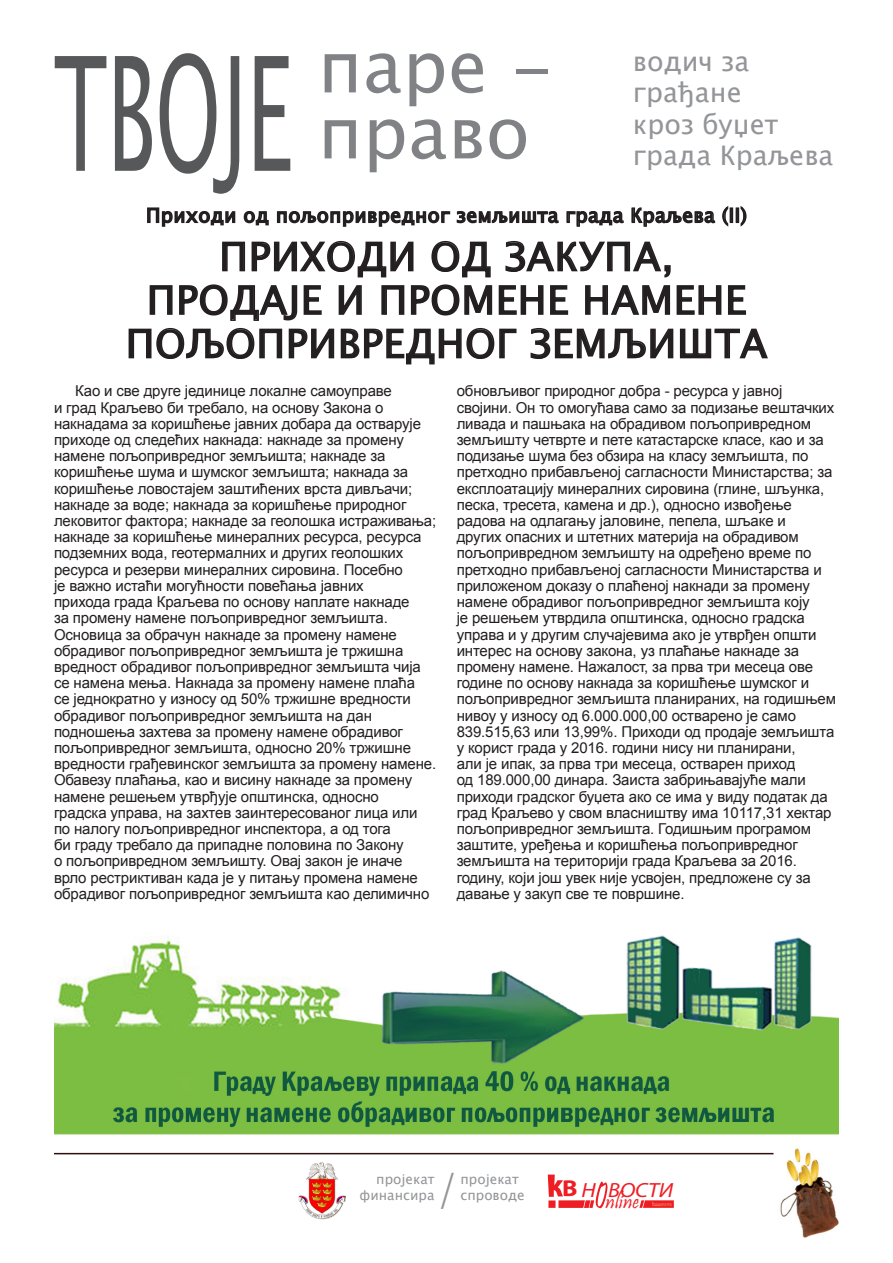
<style>
.page{position:relative;width:893px;height:1263px;background:#fff}
.page>*{position:absolute;margin:0;border:0;box-sizing:border-box;transform-origin:0 0}
.t1{font:158.7px "Lucida Sans Unicode";color:#57585a;scale:.53 1}
.t2{font:72px "Lucida Sans Unicode";color:#808285}
.t3{font:42px "Lucida Sans Unicode";color:#939598}
.t4{font:39px/43.5px "Lucida Sans Unicode";letter-spacing:.02em;color:#231f20;text-align:center}
.t5{font:27px "Lucida Sans Unicode";color:#939598}
.t6{font:22.2px "Pristina";color:#ee1d23}
.t7{font:italic 20.55px "Myriad Pro";color:#ee1d23;scale:1.11 1}
.t8{font:19.5px "Lucida Sans Unicode";letter-spacing:.02em;color:#231f20}
.t9{font:15px/16.2px "Arial";letter-spacing:-.01em;color:#231f20}
.t10{font:13.5px "Lucida Sans Unicode";color:#939598}
.t11{font:700 2.85px "Myriad Pro";color:#f36f51;scale:1.11 1}
.s1{font-weight:700;font-style:normal;font-size:23.1px}
</style>
<div class="page">
<img style="left:773px;top:1148px;width:66px;height:90px">
<hr style="left:54px;top:1153px;width:719px;height:1px;background:#2f0f10">
<img style="left:298px;top:1162px;width:48px;height:58px">
<svg style="left:548px;top:1174px;width:59px;height:34px"></svg>
<svg style="left:639px;top:1200px;width:35px;height:8px"></svg>
<svg style="left:147px;top:207px;width:89px;height:20px"></svg>
<svg style="left:243px;top:211px;width:26px;height:15px"></svg>
<svg style="left:276px;top:211px;width:283px;height:16px"></svg>
<svg style="left:566px;top:211px;width:58px;height:16px"></svg>
<svg style="left:631px;top:206px;width:98px;height:21px"></svg>
<div style="left:730px;top:207px;width:3px;height:16px;border:2px solid #231f20"></div>
<div style="left:736px;top:207px;width:3px;height:16px;border:2px solid #231f20"></div>
<svg style="left:740px;top:206px;width:7px;height:21px"></svg>
<svg style="left:128px;top:240px;width:640px;height:125px"></svg>
<img style="left:54px;top:935px;width:785px;height:199px">
<p class="t1" style="left:54px;top:-11px;width:451px">ТВОЈЕ</p>
<p class="t2" style="left:318px;top:10px;width:236px">паре -</p>
<p class="t2" style="left:318px;top:76px;width:214px">право</p>
<p class="t5" style="left:633px;top:40px;width:118px">водич за</p>
<p class="t5" style="left:633px;top:71px;width:110px">грађане</p>
<p class="t5" style="left:633px;top:103px;width:147px">кроз буџет</p>
<p class="t5" style="left:633px;top:134px;width:202px">града Краљева</p>
<p class="t8" style="left:146px;top:200px;width:602px">Приходи од пољопривредног земљишта града Краљева (II)</p>
<p class="t4" style="left:219px;top:235px;width:456px">ПРИХОДИ ОД ЗАКУПА,</p>
<p class="t4" style="left:126px;top:279px;width:643px">ПРОДАЈЕ И ПРОМЕНЕ НАМЕНЕ<br>ПОЉОПРИВРЕДНОГ ЗЕМЉИШТА</p>
<p class="t9" style="left:54px;top:383px;width:384px;text-indent:21px">Као и све друге јединице локалне самоуправе<br>и град Краљево би требало, на основу Закона о накнадамa за коришћење јавних добара да остварује приходе од следећих накнада: накнаде за промену намене пољопривредног земљишта; накнаде за коришћење шума и шумског земљишта; накнада за коришћење ловостајем заштићених врста дивљачи; накнаде за воде; накнада за коришћење природног лековитог фактора; накнаде за геолошка истраживања; накнаде за коришћење минералних ресурса, ресурса подземних вода, геотермалних и других геолошких ресурса и резерви минералних сировина. Посебно<br>је важно истаћи могућности повећања јавних<br>прихода града Краљева по основу наплате накнаде<br>за промену намене пољопривредног земљишта.<br>Основица за обрачун накнаде за промену намене обрадивог пољопривредног земљишта је тржишна вредност обрадивог пољопривредног земљишта чија се намена мења. Накнада за промену намене плаћа<br>се једнократно у износу од 50% тржишне вредности обрадивог пољопривредног земљишта на дан подношења захтева за промену намене обрадивог пољопривредног земљишта, односно 20% тржишне вредности грађевинског земљишта за промену намене.<br>Обавезу плаћања, као и висину накнаде за промену намене решењем утврђује општинска, односно<br>градска управа, на захтев заинтересованог лица или по налогу пољопривредног инспектора, а од тога<br>би граду требало да припадне половина по Закону<br>о пољопривредном земљишту. Овај закон је иначе врло рестриктиван када је у питању промена намене обрадивог пољопривредног земљишта као делимично</p>
<p class="t9" style="left:457px;top:383px;width:381px">обновљивог природног добра - ресурса у јавној својини. Он то омогућава само за подизање вештачких ливада и пашњака на обрадивом пољопривредном земљишту четврте и пете катастарске класе, као и за подизање шума без обзира на класу земљишта, по претходно прибављеној сагласности Министарства; за експлоатацију минералних сировина (глине, шљунка, песка, тресета, камена и др.), односно извођење радова на одлагању јаловине, пепела, шљаке и<br>других опасних и штетних материја на обрадивом пољопривредном земљишту на одређено време по претходно прибављеној сагласности Министарства и приложеном доказу о плаћеној накнади за промену намене обрадивог пољопривредног земљишта коју<br>је решењем утврдила општинска, односно градска управа и у другим случајевима ако је утврђен општи интерес на основу закона, уз плаћање накнаде за промену намене. Нажалост, за прва три месеца ове године по основу накнада за коришћење шумског и пољопривредног земљишта планираних, на годишњем нивоу у износу од 6.000.000,00 остварено је само 839.515,63 или 13,99%. Приходи од продаје земљишта у корист града у 2016. години нису ни планирани,<br>али је ипак, за прва три месеца, остварен приход<br>од 189.000,00 динара. Заиста забрињавајуће мали приходи градског буџета ако се има у виду податак да град Краљево у свом власништву има 10117,31 хектар пољопривредног земљишта. Годишњим програмом заштите, уређења и коришћења пољопривредног земљишта на територији града Краљева за 2016. годину, који још увек није усвојен, предложене су за давање у закуп све те површине.</p>
<p class="t3" style="left:436px;top:1155px;width:24px">/</p>
<p class="t10" style="left:376px;top:1168px;width:60px">пројекат</p>
<p class="t10" style="left:359px;top:1184px;width:77px">финансира</p>
<p class="t10" style="left:460px;top:1168px;width:60px">пројекат</p>
<p class="t10" style="left:460px;top:1184px;width:66px">спроводе</p>
<p class="t7" style="left:562px;top:1177px;width:102px"><span class="s1">В</span> Н ВОСТИ</p>
<p class="t6" style="left:605px;top:1189px;width:35px">nline</p>
<p class="t11" style="left:654px;top:1202px;width:18px">РАЉЕВАЧКЕ</p>
</div>
